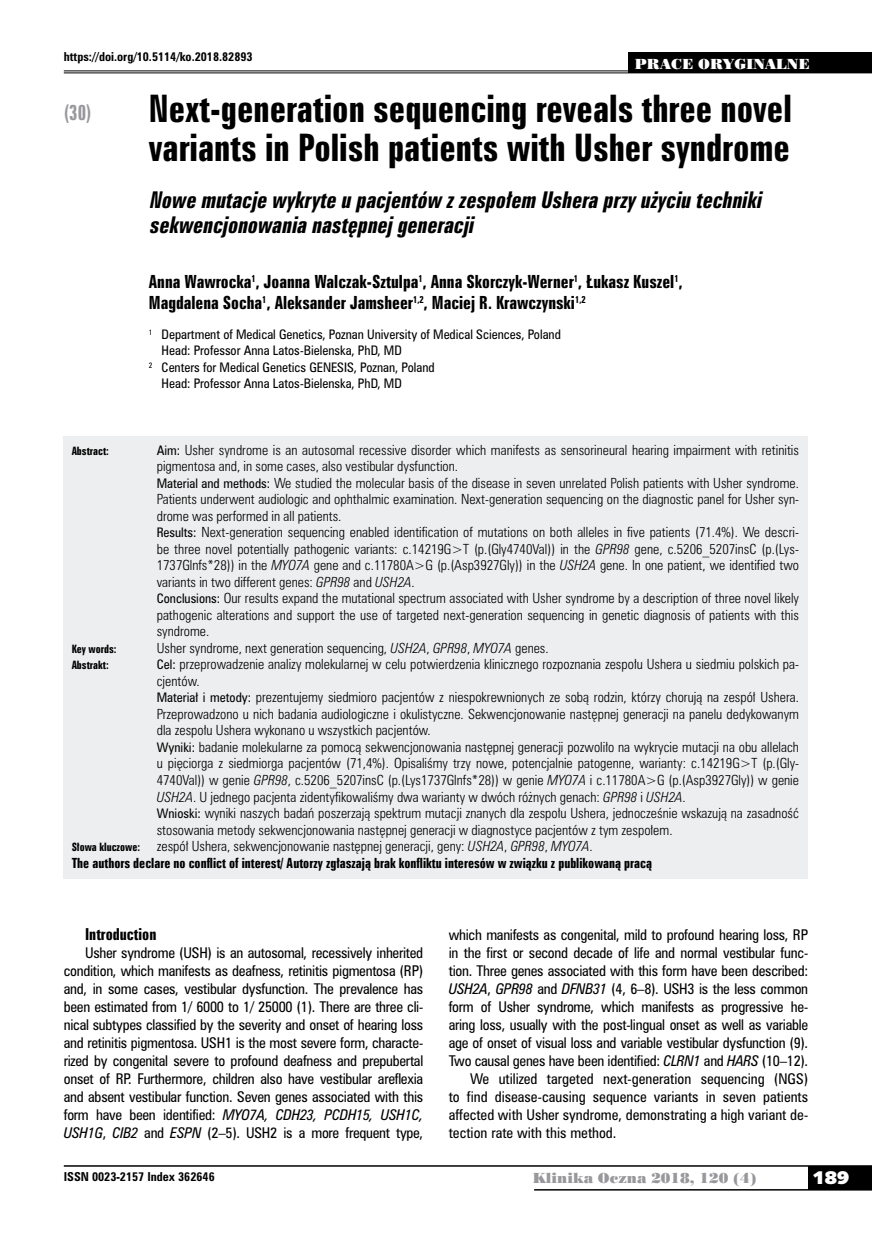
<style>
.page{position:relative;width:872px;height:1234px;background:#fff}
.page>*{position:absolute;margin:0;border:0;box-sizing:border-box;transform-origin:0 0}
.t1{font:34.5px/39px "Zurich Bd X Cn PL";color:#000}
.t2{font:italic 21px/25.5px "Zurich Bd X Cn PL";color:#000}
.t3{font:19.5px "Zurich Bd X Cn PL";color:#98989c;scale:.9 1}
.t4{font:18px "Humanst 531 U Blk PL";color:#fff}
.t5{font:16.5px/21px "Zurich Bd X Cn PL";color:#000}
.t6{font:15px "Zurich Bd X Cn PL";color:#000}
.t7{font:13.5px/18px "Zurich Cn PL";letter-spacing:-.02em;color:#000;text-align:justify}
.t8{font:13.5px "Zurich Cn PL";color:#000}
.t9{font:13.5px "Poster Bodoni PL";color:#98989c}
.t10{font:13.5px "Poster Bodoni PL";color:#fff}
.t11{font:12.75px/16.5px "Zurich Lt Cn PL";color:#000}
.t12{font:12.75px "Zurich Bd X Cn PL";color:#000}
.t13{font:12px "Zurich Cn PL";color:#000}
.t14{font:700 11.25px "Zurich Cn PL";color:#000}
.t15{font:10.5px "Zurich Bd X Cn PL";color:#000}
.s1{font-family:"Zurich Cn PL";font-size:12px}
.s2{font-style:italic}
</style>
<div class="page">
<div style="left:808px;top:1165px;width:64px;height:24px;background:#000"></div>
<hr style="left:64px;top:1164px;width:808px;height:2px;background:#000">
<hr style="left:534px;top:1188px;width:338px;height:2px;background:#000">
<div style="left:63px;top:436px;width:744px;height:442px;background:#edeeef"></div>
<hr style="left:64px;top:70px;width:808px;height:1px;background:#000">
<hr style="left:64px;top:72px;width:808px;height:1px;background:#000">
<div style="left:628px;top:53px;width:244px;height:20px;background:#000"></div>
<p class="t14" style="left:64px;top:49px;width:190px">https://doi.org/10.5114/ko.2018.82893</p>
<p class="t10" style="left:635px;top:55px;width:176px">PRACE ORYGINALNE</p>
<h3 class="t3" style="left:64px;top:100px;width:32px">(30)</h3>
<h1 class="t1" style="left:149px;top:89px;width:644px">Next-generation sequencing reveals three novel variants in Polish patients with Usher syndrome</h1>
<h2 class="t2" style="left:149px;top:187px;width:619px">Nowe mutacje wykryte u pacjentów zzespołem Usheraprzyużyciu techniki sekwencjonowanianastępnej generacji</h2>
<p class="t5" style="left:149px;top:271px;width:535px">Anna Wawrocka<sup>1</sup>, Joanna Walczak-Sztulpa<sup>1</sup>, Anna Skorczyk-Werner<sup>1</sup>, Łukasz Kuszel<sup>1</sup>,<br>Magdalena Socha<sup>1</sup>, Aleksander Jamsheer<sup>1,2</sup>, Maciej R. Krawczynski<sup>1,2</sup></p>
<p class="t13" style="left:149px;top:326px;width:413px"><sup>1</sup> Department of Medical Genetics, Poznan University of Medical Sciences, Poland</p>
<p class="t13" style="left:162px;top:342px;width:242px">Head: Professor Anna Latos-Bielenska, PhD, MD</p>
<p class="t13" style="left:149px;top:359px;width:287px"><sup>2</sup> Centers for Medical Genetics GENESIS, Poznan, Poland</p>
<p class="t13" style="left:162px;top:375px;width:242px">Head: Professor Anna Latos-Bielenska, PhD, MD</p>
<p class="t15" style="left:72px;top:443px;width:39px">Abstract:</p>
<p class="t11" style="left:157px;top:441px;width:644px"><span class="s1">Aim:</span> Usher syndrome is an autosomal recessive disorder which manifests as sensorineural hearing impairment with retinitis pigmentosa and, in some cases, also vestibular dysfunction.<br><span class="s1">Material and methods:</span> We studied the molecular basis of the disease in seven unrelated Polish patients with Usher syndrome.<br>Patients underwent audiologic and ophthalmic examination. Next-generation sequencing on the diagnostic panel for Usher syn&shy;drome was performed in all patients.<br><span class="s1">Results:</span> Next-generation sequencing enabled identification of mutations on both alleles in five patients (71.4%). We descri&shy;be three novel potentially pathogenic variants: c.14219G&gt;T (p.(Gly4740Val)) in the <span class="s2">GPR98</span> gene, c.5206_5207insC (p.(Lys-1737Glnfs*28)) in the <span class="s2">MYO7A</span> gene and c.11780A&gt;G (p.(Asp3927Gly)) in the <span class="s2">USH2A</span> gene. In one patient, we identified two variants in two different genes: <span class="s2">GPR98</span> and <span class="s2">USH2A</span>.<br><span class="s1">Conclusions:</span> Our results expand the mutational spectrum associated with Usher syndrome by a description of three novel likely pathogenic alterations and support the use of targeted next-generation sequencing in genetic diagnosis of patients with this syndrome.</p>
<p class="t15" style="left:72px;top:641px;width:46px">Key words:</p>
<p class="t11" style="left:157px;top:639px;width:393px">Usher syndrome, next generation sequencing, <span class="s2">USH2A</span>, <span class="s2">GPR98</span>, <span class="s2">MYO7A</span> genes.</p>
<p class="t15" style="left:72px;top:658px;width:39px">Abstrakt:</p>
<p class="t11" style="left:157px;top:656px;width:644px"><span class="s1">Cel:</span> przeprowadzenie analizy molekularnej w celu potwierdzenia klinicznego rozpoznania zespołu Ushera u siedmiu polskich pa&shy;cjentów.<br><span class="s1">Materiał i metody:</span> prezentujemy siedmioro pacjentów z niespokrewnionych ze sobą rodzin, którzy chorują na zespół Ushera.<br>Przeprowadzono u nich badania audiologiczne i okulistyczne. Sekwencjonowanie następnej generacji na panelu dedykowanym dla zespołu Ushera wykonano u wszystkich pacjentów.<br><span class="s1">Wyniki:</span> badanie molekularne za pomocą sekwencjonowania następnej generacji pozwoliło na wykrycie mutacji na obu allelach u pięciorga z siedmiorga pacjentów (71,4%). Opisaliśmy trzy nowe, potencjalnie patogenne, warianty: c.14219G&gt;T (p.(Gly-4740Val)) w genie <span class="s2">GPR98</span>, c.5206_5207insC (p.(Lys1737Glnfs*28)) w genie <span class="s2">MYO7A</span> i c.11780A&gt;G (p.(Asp3927Gly)) w genie <span class="s2">USH2A</span>. U jednego pacjenta zidentyfikowaliśmy dwa warianty w dwóch różnych genach: <span class="s2">GPR98</span> i <span class="s2">USH2A</span>.<br><span class="s1">Wnioski:</span> wyniki naszych badań poszerzają spektrum mutacji znanych dla zespołu Ushera, jednocześnie wskazują na zasadność stosowania metody sekwencjonowania następnej generacji w diagnostyce pacjentów z tym zespołem.</p>
<p class="t15" style="left:72px;top:839px;width:70px">Słowa kluczowe:</p>
<p class="t11" style="left:157px;top:837px;width:437px">zespół Ushera, sekwencjonowanie następnej generacji, geny: <span class="s2">USH2A</span>, <span class="s2">GPR98</span>, <span class="s2">MYO7A</span>.</p>
<p class="t12" style="left:72px;top:854px;width:582px">The authors declare no conflict of interest/ Autorzy zgłaszają brak konfliktu interesów w związku z publikowaną pracą</p>
<p class="t6" style="left:85px;top:924px;width:73px">Introduction</p>
<p class="t7" style="left:64px;top:943px;width:361px;text-indent:21px">Usher syndrome (USH) is an autosomal, recessively inherited condition, which manifests as deafness, retinitis pigmentosa (RP) and, in some cases, vestibular dysfunction. The prevalence has been estimated from 1/ 6000 to 1/ 25000 (1). There are three cli&shy;nical subtypes classified by the severity and onset of hearing loss and retinitis pigmentosa. USH1 is the most severe form, characte&shy;rized by congenital severe to profound deafness and prepubertal onset of RP. Furthermore, children also have vestibular areflexia and absent vestibular function. Seven genes associated with this form have been identified: <span class="s2">MYO7A, CDH23, PCDH15, USH1C, USH1G</span>, <span class="s2">CIB2</span> and <span class="s2">ESPN</span> (2–5). USH2 is a more frequent type,</p>
<p class="t7" style="left:449px;top:925px;width:361px">which manifests as congenital, mild to profound hearing loss, RP</p>
<p class="t7" style="left:449px;top:943px;width:361px">in the first or second decade of life and normal vestibular func-</p>
<p class="t7" style="left:449px;top:961px;width:361px">tion. Three genes associated with this form have been described:</p>
<p class="t7" style="left:449px;top:979px;width:361px"><span class="s2">USH2A</span>, <span class="s2">GPR98</span> and <span class="s2">DFNB31</span> (4, 6–8). USH3 is the less common</p>
<p class="t7" style="left:449px;top:997px;width:361px">form of Usher syndrome, which manifests as progressive he-</p>
<p class="t7" style="left:449px;top:1015px;width:361px">aring loss, usually with the post-lingual onset as well as variable</p>
<p class="t7" style="left:449px;top:1033px;width:361px">age of onset of visual loss and variable vestibular dysfunction (9).</p>
<p class="t7" style="left:449px;top:1051px;width:361px">Two causal genes have been identified: <span class="s2">CLRN1</span> and <span class="s2">HARS</span> (10–12).</p>
<p class="t8" style="left:470px;top:1069px;width:340px">We utilized targeted next-generation sequencing (NGS)</p>
<p class="t8" style="left:449px;top:1087px;width:361px">to find disease-causing sequence variants in seven patients</p>
<p class="t8" style="left:449px;top:1105px;width:361px">affected with Usher syndrome, demonstrating a high variant de-</p>
<p class="t8" style="left:449px;top:1123px;width:169px">tection rate with this method.</p>
<p class="t14" style="left:64px;top:1168px;width:152px">ISSN 0023-2157 Index 362646</p>
<p class="t9" style="left:532px;top:1168px;width:225px">Klinika Oczna 2018, 120 (4)</p>
<h3 class="t4" style="left:812px;top:1165px;width:38px">189</h3>
</div>
